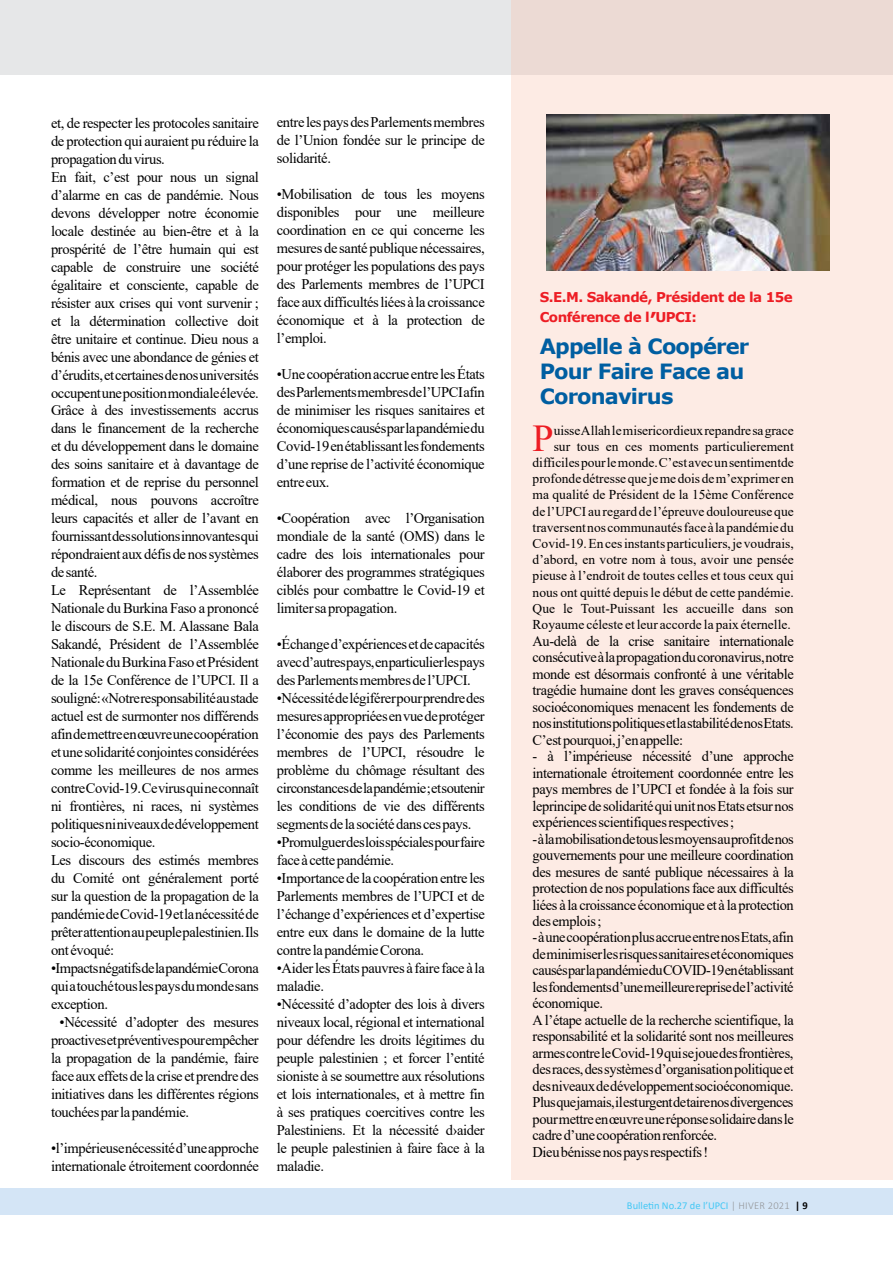
<style>
.page{position:relative;width:893px;height:1263px;background:#fff}
.page>*{position:absolute;margin:0;border:0;box-sizing:border-box;transform-origin:0 0}
.t1{font:37.95px "Times New Roman";color:#ed1d24}
.t2{font:700 21px/25.2px "Verdana";letter-spacing:-.04em;color:#005ea1}
.t3{font:14.7px/18px "Times New Roman";letter-spacing:-.025em;color:#000;text-align:justify}
.t4{font:13.5px/16.2px "Times New Roman";color:#000;text-align:right}
.t5{font:700 13.5px/20.7px "Verdana";letter-spacing:-.04em;color:#ed1d24}
.t6{font:10.5px "Calibri";color:#44c8f5}
.t7{font:10.5px "Calibri";color:#00aeef}
.s1{font-size:21px}
.s2{font-weight:300;color:#939598}
.s3{font-weight:700;color:#000}
</style>
<div class="page">
<div style="left:0;top:1189px;width:893px;height:26px;background:#d4e5f6"></div>
<div style="left:0;top:0;width:893px;height:73px;background:#e6e7e8"></div>
<div style="left:512px;top:0;width:381px;height:1179px;background:linear-gradient(to bottom,#f9e7e0,#ffede6)"></div>
<hr style="left:0;top:0;width:1px;height:770px;background:#fbbea7">
<img style="left:546px;top:114px;width:284px;height:157px">
<p class="t3" style="left:51px;top:113px;width:209px;text-align:left">et, de respecter les protocoles sanitaire de protection qui auraient pu réduire la propagation du virus.<br>En fait, c’est pour nous un signal d’alarme en cas de pandémie. Nous devons développer notre économie locale destinée au bien-être et à la prospérité de l’être humain qui est capable de construire une société égalitaire et consciente, capable de résister aux crises qui vont survenir ; et la détermination collective doit être unitaire et continue. Dieu nous a bénis avec une abondance de génies et d’érudits, et certaines de nos universités occupent une position mondiale élevée.<br>Grâce à des investissements accrus dans le financement de la recherche et du développement dans le domaine des soins sanitaire et à davantage de formation et de reprise du personnel médical, nous pouvons accroître leurs capacités et aller de l’avant en fournissant des solutions innovantes qui répondraient aux défis de nos systèmes de santé.<br>Le Représentant de l’Assemblée Nationale du Burkina Faso a prononcé le discours de S.E. M. Alassane Bala Sakandé, Président de l’Assemblée Nationale du Burkina Faso et Président de la 15e Conférence de l’UPCI. Il a souligné: «Notre responsabilité au stade actuel est de surmonter nos différends afin de mettre en œuvre une coopération et une solidarité conjointes considérées comme les meilleures de nos armes contre Covid-19. Ce virus qui ne connaît ni frontières, ni races, ni systèmes politiques ni niveaux de développement socio-économique.<br>Les discours des estimés membres du Comité ont généralement porté sur la question de la propagation de la pandémie de Covid-19 et la nécessité de prêter attention au peuple palestinien. Ils ont évoqué:</p>
<p class="t3" style="left:51px;top:959px;width:209px">•Impacts négatifs de la pandémie Corona qui a touché tous les pays du monde sans exception.</p>
<p class="t3" style="left:51px;top:1013px;width:209px;text-indent:9px">•Nécessité d’adopter des mesures proactives et préventives pour empêcher la propagation de la pandémie, faire face aux effets de la crise et prendre des initiatives dans les différentes régions touchées par la pandémie.</p>
<p class="t3" style="left:51px;top:1139px;width:209px">•l’impérieuse nécessité d’une approche internationale étroitement coordonnée</p>
<p class="t3" style="left:277px;top:113px;width:209px">entre les pays des Parlements membres de l’Union fondée sur le principe de solidarité.</p>
<p class="t3" style="left:277px;top:185px;width:209px">•Mobilisation de tous les moyens disponibles pour une meilleure coordination en ce qui concerne les mesures de santé publique nécessaires, pour protéger les populations des pays des Parlements membres de l’UPCI face aux difficultés liées à la croissance économique et à la protection de l’emploi.</p>
<p class="t3" style="left:277px;top:365px;width:209px">•Une coopération accrue entre les États des Parlements membres de l’UPCI afin de minimiser les risques sanitaires et économiques causés par la pandémie du Covid-19 en établissant les fondements d’une reprise de l’activité économique entre eux.</p>
<p class="t3" style="left:277px;top:509px;width:209px">•Coopération avec l’Organisation mondiale de la santé (OMS) dans le cadre des lois internationales pour élaborer des programmes stratégiques ciblés pour combattre le Covid-19 et limiter sa propagation.</p>
<p class="t3" style="left:277px;top:635px;width:209px">•Échange d’expériences et de capacités avec d’autres pays, en particulier les pays des Parlements membres de l’UPCI.</p>
<p class="t3" style="left:277px;top:689px;width:209px">•Nécessité de légiférer pour prendre des mesures appropriées en vue de protéger l’économie des pays des Parlements membres de l’UPCI, résoudre le problème du chômage résultant des circonstances de la pandémie ; et soutenir les conditions de vie des différents segments de la société dans ces pays.</p>
<p class="t3" style="left:277px;top:833px;width:209px">•Promulguer des lois spéciales pour faire face à cette pandémie.</p>
<p class="t3" style="left:277px;top:869px;width:209px">•Importance de la coopération entre les Parlements membres de l’UPCI et de l’échange d’expériences et d’expertise entre eux dans le domaine de la lutte contre la pandémie Corona.</p>
<p class="t3" style="left:277px;top:958px;width:209px">•Aider les États pauvres à faire face à la maladie.</p>
<p class="t3" style="left:277px;top:994px;width:209px">•Nécessité d’adopter des lois à divers niveaux local, régional et international pour défendre les droits légitimes du peuple palestinien ; et forcer l’entité sioniste à se soumettre aux résolutions et lois internationales, et à mettre fin à ses pratiques coercitives contre les Palestiniens. Et la nécessité d›aider le peuple palestinien à faire face à la maladie.</p>
<p class="t5" style="left:540px;top:286px;width:255px">S.E.M. Sakandé, Président de la 15e<br>Conférence de l<span class="s1">’</span>UPCI:</p>
<h2 class="t2" style="left:540px;top:333px;width:211px">Appelle à Coopérer<br>Pour Faire Face au<br>Coronavirus</h2>
<p class="t4" style="left:533px;top:422px;width:263px">uisse Allah le misericordieux repandre sa grace<br>sur tous en ces moments particulierement difficiles pour le monde. C’est avec un sentimentde profonde détresse que je me dois de m’exprimer en ma qualité de Président de la 15ème Conférence de l’UPCI au regard de l’épreuve douloureuse que traversent nos communautés face à la pandémie du Covid-19. En ces instants particuliers, je voudrais, d’abord, en votre nom à tous, avoir une pensée pieuse à l’endroit de toutes celles et tous ceux qui nous ont quitté depuis le début de cette pandémie.<br>Que le Tout-Puissant les accueille dans son Royaume céleste et leur accorde la paix éternelle.</p>
<p class="t3" style="left:533px;top:632px;width:263px;line-height:16.5px">Au-delà de la crise sanitaire internationale consécutive à la propagation du coronavirus, notre monde est désormais confronté à une véritable tragédie humaine dont les graves conséquences socioéconomiques menacent les fondements de nos institutions politiques et la stabilité de nos Etats.<br>C’est pourquoi, j’en appelle:</p>
<p class="t3" style="left:533px;top:747px;width:263px;line-height:16.5px">- à l’impérieuse nécessité d’une approche internationale étroitement coordonnée entre les pays membres de l’UPCI et fondée à la fois sur leprincipe de solidarité qui unit nos Etats etsur nos expériences scientifiques respectives ;</p>
<p class="t3" style="left:533px;top:830px;width:263px;line-height:16.5px">- à la mobilisation de tous les moyens au profit de nos gouvernements pour une meilleure coordination des mesures de santé publique nécessaires à la protection de nos populations face aux difficultés liées à la croissance économique et à la protection des emplois ;</p>
<p class="t3" style="left:533px;top:929px;width:263px;line-height:16.5px;text-align:left">- à une coopération plus accrue entre nos Etats, afin de minimiser les risques sanitaires et économiques causés par la pandémie du COVID-19 en établissant les fondements d’une meilleure reprise de l’activité économique.<br>A l’étape actuelle de la recherche scientifique, la responsabilité et la solidarité sont nos meilleures armes contre le Covid-19 qui se joue des frontières, des races, des systèmes d’organisation politique et des niveaux de développement socioéconomique.<br>Plus que jamais, il est urgent de taire nos divergences pour mettre en œuvre une réponse solidaire dans le cadre d’une coopération renforcée.<br>Dieu bénisse nos pays respectifs !</p>
<h1 class="t1" style="left:533px;top:411px;width:23px">P</h1>
<p class="t7" style="left:650px;top:1194px;width:159px">PUIC Bulletin No.27 <span class="s2">| HIVER 2021</span> <span class="s3">| 9</span></p>
<p class="t6" style="left:627px;top:1198px;width:182px">Bulletin No.27 de l’UPCI <span class="s2">| HIVER 2021</span> <span class="s3">| 9</span></p>
</div>
